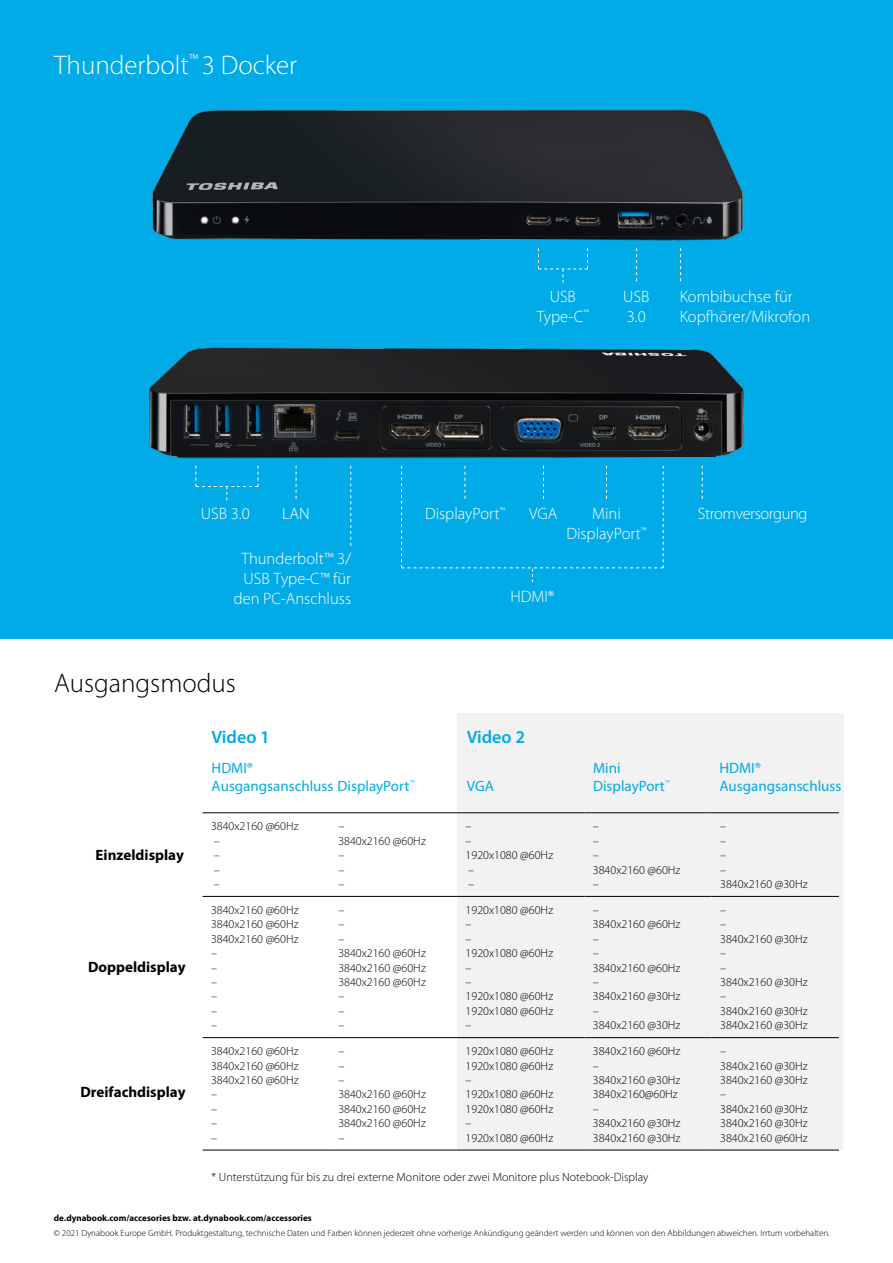
<style>
.page{position:relative;width:893px;height:1263px;background:#fff}
.page>*{position:absolute;margin:0;border:0;box-sizing:border-box;transform-origin:0 0}
.t1{font:300 27px "Myriad Pro";color:#fff}
.t2{font:300 27px "Myriad Pro";color:#000}
.t3{font:600 18px "Myriad Pro";color:#00abe7}
.t4{font:300 16.5px/19.8px "Myriad Pro";color:#fff;text-align:center}
.t5{font:300 16.5px "Myriad Pro";letter-spacing:-.025em;color:#fff}
.t6{font:15px/18px "Myriad Pro";color:#00abe7}
.t7{font:700 15px "Myriad Pro";color:#000}
.t8{font:300 12px/14.4px "Myriad Pro";color:#000}
.t9{font:300 9px "Myriad Pro";color:#000}
.t10{font:700 9px "Myriad Pro";color:#000}
.t11{font:300 8.7px "Myriad Pro";color:#00abe7}
</style>
<div class="page">
<div style="left:457px;top:714px;width:387px;height:102px;background:#f2f2f2"></div>
<div style="left:0;top:0;width:893px;height:638px;background:#00abe7"></div>
<img style="left:152px;top:109px;width:591px;height:142px">
<img style="left:149px;top:347px;width:595px;height:122px">
<svg style="left:636px;top:248px;width:1px;height:33px"></svg>
<svg style="left:680px;top:248px;width:1px;height:33px"></svg>
<svg style="left:538px;top:248px;width:50px;height:34px"></svg>
<svg style="left:296px;top:466px;width:1px;height:33px"></svg>
<svg style="left:702px;top:466px;width:1px;height:33px"></svg>
<svg style="left:350px;top:466px;width:1px;height:80px"></svg>
<svg style="left:196px;top:466px;width:63px;height:34px"></svg>
<svg style="left:401px;top:466px;width:263px;height:116px"></svg>
<div style="left:457px;top:813px;width:386px;height:337px;background:#f2f2f2"></div>
<hr style="left:203px;top:812px;width:127px;height:1px;background:#000">
<hr style="left:330px;top:812px;width:127px;height:1px;background:#000">
<hr style="left:457px;top:812px;width:127px;height:1px;background:#000">
<hr style="left:584px;top:812px;width:128px;height:1px;background:#000">
<hr style="left:712px;top:812px;width:127px;height:1px;background:#000">
<hr style="left:203px;top:896px;width:127px;height:1px;background:#000">
<hr style="left:330px;top:896px;width:127px;height:1px;background:#000">
<hr style="left:457px;top:896px;width:127px;height:1px;background:#000">
<hr style="left:584px;top:896px;width:128px;height:1px;background:#000">
<hr style="left:712px;top:896px;width:127px;height:1px;background:#000">
<hr style="left:203px;top:1037px;width:127px;height:1px;background:#000">
<hr style="left:330px;top:1037px;width:127px;height:1px;background:#000">
<hr style="left:457px;top:1037px;width:127px;height:1px;background:#000">
<hr style="left:584px;top:1037px;width:128px;height:1px;background:#000">
<hr style="left:712px;top:1037px;width:127px;height:1px;background:#000">
<hr style="left:203px;top:1150px;width:127px;height:1px;background:#000">
<hr style="left:330px;top:1150px;width:127px;height:1px;background:#000">
<hr style="left:457px;top:1150px;width:127px;height:1px;background:#000">
<hr style="left:584px;top:1150px;width:128px;height:1px;background:#000">
<hr style="left:712px;top:1150px;width:127px;height:1px;background:#000">
<h1 class="t1" style="left:54px;top:49px;width:245px">Thunderbolt<sup>™</sup> 3 Docker</h1>
<h3 class="t4" style="left:537px;top:286px;width:54px">USB<br>Type-C<sup>™</sup></h3>
<h3 class="t4" style="left:623px;top:286px;width:28px;text-align:left">USB<br>3.0</h3>
<h3 class="t4" style="left:680px;top:287px;width:132px;text-align:left">Kombibuchse für<br>Kopfhörer/Mikrofon</h3>
<h3 class="t4" style="left:425px;top:504px;width:82px">DisplayPort<sup>™</sup></h3>
<h3 class="t4" style="left:201px;top:504px;width:50px">USB 3.0</h3>
<h3 class="t4" style="left:282px;top:504px;width:29px">LAN</h3>
<h3 class="t5" style="left:698px;top:505px;width:111px">Stromversorgung</h3>
<h3 class="t4" style="left:529px;top:504px;width:30px">VGA</h3>
<h3 class="t4" style="left:566px;top:504px;width:82px">Mini<br>DisplayPort<sup>™</sup></h3>
<h3 class="t4" style="left:234px;top:549px;width:119px">Thunderbolt™ 3/<br>USB Type-C™ für den PC-Anschluss</h3>
<h1 class="t2" style="left:54px;top:668px;width:183px">Ausgangsmodus</h1>
<h2 class="t3" style="left:212px;top:725px;width:60px">Video 1</h2>
<h3 class="t4" style="left:511px;top:586px;width:45px">HDMI®</h3>
<h2 class="t3" style="left:467px;top:725px;width:60px">Video 2</h2>
<p class="t7" style="left:96px;top:845px;width:90px">Einzeldisplay</p>
<p class="t7" style="left:88px;top:957px;width:99px">Doppeldisplay</p>
<p class="t7" style="left:80px;top:1082px;width:107px">Dreifachdisplay</p>
<p class="t6" style="left:212px;top:759px;width:199px">HDMI®<br>Ausgangsanschluss DisplayPort</p>
<p class="t6" style="left:719px;top:759px;width:123px">HDMI®<br>Ausgangsanschluss</p>
<p class="t6" style="left:593px;top:759px;width:79px">Mini<br>DisplayPort<sup>™</sup></p>
<p class="t11" style="left:409px;top:778px;width:7px">™</p>
<p class="t6" style="left:467px;top:777px;width:29px">VGA</p>
<p class="t8" style="left:211px;top:819px;width:89px">3840x2160 @60Hz –<br>–<br>–<br>–</p>
<p class="t8" style="left:338px;top:819px;width:89px">–<br>3840x2160 @60Hz –<br>–<br>–</p>
<p class="t8" style="left:466px;top:819px;width:89px">–<br>–<br>1920x1080 @60Hz –<br>–</p>
<p class="t8" style="left:593px;top:819px;width:89px">–<br>–<br>–<br>3840x2160 @60Hz –</p>
<p class="t8" style="left:720px;top:819px;width:89px">–<br>–<br>–<br>–<br>3840x2160 @30Hz</p>
<p class="t8" style="left:211px;top:902px;width:89px">3840x2160 @60Hz<br>3840x2160 @60Hz<br>3840x2160 @60Hz –<br>–<br>–<br>–<br>–<br>–</p>
<p class="t8" style="left:338px;top:902px;width:89px">–<br>–<br>–<br>3840x2160 @60Hz<br>3840x2160 @60Hz<br>3840x2160 @60Hz –<br>–<br>–</p>
<p class="t8" style="left:466px;top:902px;width:89px">1920x1080 @60Hz –<br>–<br>1920x1080 @60Hz –<br>–<br>1920x1080 @60Hz<br>1920x1080 @60Hz –</p>
<p class="t8" style="left:593px;top:902px;width:89px">–<br>3840x2160 @60Hz –<br>–<br>3840x2160 @60Hz –<br>3840x2160 @30Hz –<br>3840x2160 @30Hz</p>
<p class="t8" style="left:720px;top:902px;width:89px">–<br>–<br>3840x2160 @30Hz –<br>–<br>3840x2160 @30Hz –<br>3840x2160 @30Hz<br>3840x2160 @30Hz</p>
<p class="t8" style="left:211px;top:1044px;width:89px">3840x2160 @60Hz<br>3840x2160 @60Hz<br>3840x2160 @60Hz –<br>–<br>–<br>–</p>
<p class="t8" style="left:338px;top:1044px;width:89px">–<br>–<br>–<br>3840x2160 @60Hz<br>3840x2160 @60Hz<br>3840x2160 @60Hz –</p>
<p class="t8" style="left:466px;top:1044px;width:89px">1920x1080 @60Hz<br>1920x1080 @60Hz –<br>1920x1080 @60Hz<br>1920x1080 @60Hz –<br>1920x1080 @60Hz</p>
<p class="t8" style="left:593px;top:1044px;width:89px">3840x2160 @60Hz –<br>3840x2160 @30Hz<br>3840x2160@60Hz –<br>3840x2160 @30Hz<br>3840x2160 @30Hz</p>
<p class="t8" style="left:720px;top:1044px;width:89px">–<br>3840x2160 @30Hz<br>3840x2160 @30Hz –<br>3840x2160 @30Hz<br>3840x2160 @30Hz<br>3840x2160 @60Hz</p>
<p class="t8" style="left:212px;top:1170px;width:438px">* Unterstützung für bis zu drei externe Monitore oder zwei Monitore plus Notebook-Display</p>
<p class="t10" style="left:54px;top:1212px;width:259px">de.dynabook.com/accesories bzw. at.dynabook.com/accessories</p>
<p class="t9" style="left:54px;top:1227px;width:777px">© 2021 Dynabook Europe GmbH. Produktgestaltung, technische Daten und Farben können jederzeit ohne vorherige Ankündigung geändert werden und können von den Abbildungen abweichen. Irrtum vorbehalten.</p>
</div>
